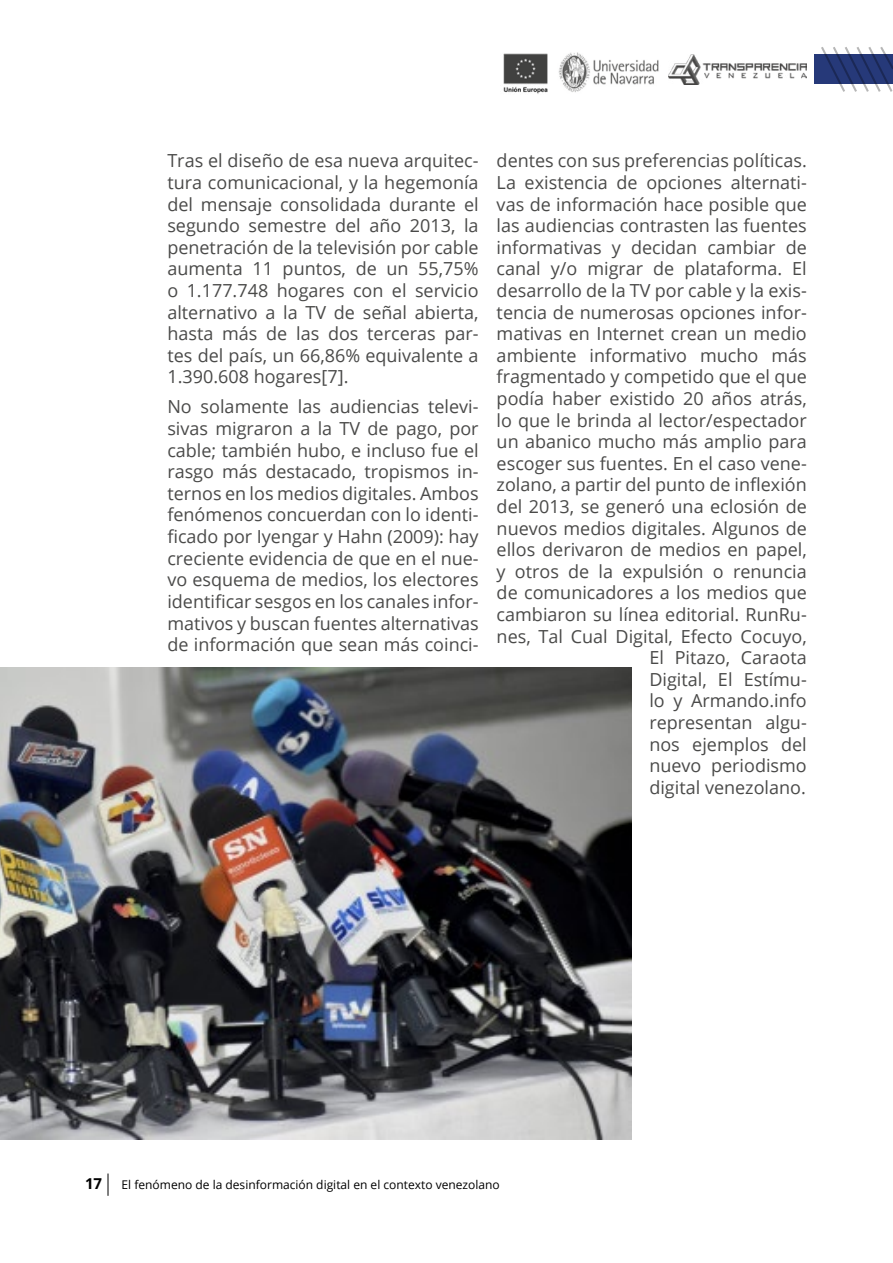
<style>
.page{position:relative;width:893px;height:1263px;background:#fff}
.page>*{position:absolute;margin:0;border:0;box-sizing:border-box;transform-origin:0 0}
.t1{font:18px/21.6px "Open Sans";color:#4a4a49;text-align:justify}
.t2{font:700 15px "Open Sans";color:#000}
.t3{font:12px "Open Sans";color:#000}
</style>
<div class="page">
<div style="left:814px;top:54px;width:79px;height:29px;background:#263979"></div>
<img style="left:669px;top:54px;width:138px;height:30px">
<img style="left:558px;top:52px;width:101px;height:40px">
<img style="left:503px;top:53px;width:45px;height:41px">
<svg style="left:108px;top:1173px;width:1px;height:23px"></svg>
<svg style="left:819px;top:47px;width:74px;height:45px"></svg>
<img style="left:0;top:667px;width:631px;height:472px">
<p class="t1" style="left:167px;top:150px;width:313px">Tras el diseño de esa nueva arquitec&shy;tura comunicacional, y la hegemonía del mensaje consolidada durante el segundo semestre del año 2013, la penetración de la televisión por cable aumenta 11 puntos, de un 55,75% o 1.177.748 hogares con el servicio alternativo a la TV de señal abierta, hasta más de las dos terceras par&shy;tes del país, un 66,86% equivalente a 1.390.608 hogares[7].</p>
<p class="t1" style="left:167px;top:396px;width:313px">No solamente las audiencias televi&shy;sivas migraron a la TV de pago, por cable; también hubo, e incluso fue el rasgo más destacado, tropismos in&shy;ternos en los medios digitales. Ambos fenómenos concuerdan con lo identi&shy;ficado por Iyengar y Hahn (2009): hay creciente evidencia de que en el nue&shy;vo esquema de medios, los electores identificar sesgos en los canales infor&shy;mativos y buscan fuentes alternativas de información que sean más coinci-</p>
<p class="t1" style="left:497px;top:150px;width:312px;text-align:right">dentes con sus preferencias políticas.<br>La existencia de opciones alternati&shy;vas de información hace posible que las audiencias contrasten las fuentes informativas y decidan cambiar de canal y/o migrar de plataforma. El desarrollo de la TV por cable y la exis&shy;tencia de numerosas opciones infor&shy;mativas en Internet crean un medio ambiente informativo mucho más fragmentado y competido que el que podía haber existido 20 años atrás, lo que le brinda al lector/espectador un abanico mucho más amplio para escoger sus fuentes. En el caso vene&shy;zolano, a partir del punto de inflexión del 2013, se generó una eclosión de nuevos medios digitales. Algunos de ellos derivaron de medios en papel, y otros de la expulsión o renuncia de comunicadores a los medios que cambiaron su línea editorial. RunRu&shy;nes, Tal Cual Digital, Efecto Cocuyo,<br>El Pitazo, Caraota<br>Digital, El Estímu-<br>lo y Armando.info<br>representan algu-<br>nos ejemplos del<br>nuevo periodismo<br>digital venezolano.</p>
<p class="t2" style="left:85px;top:1173px;width:19px">17</p>
<p class="t3" style="left:122px;top:1177px;width:380px">El fenómeno de la desinformación digital en el contexto venezolano</p>
</div>
